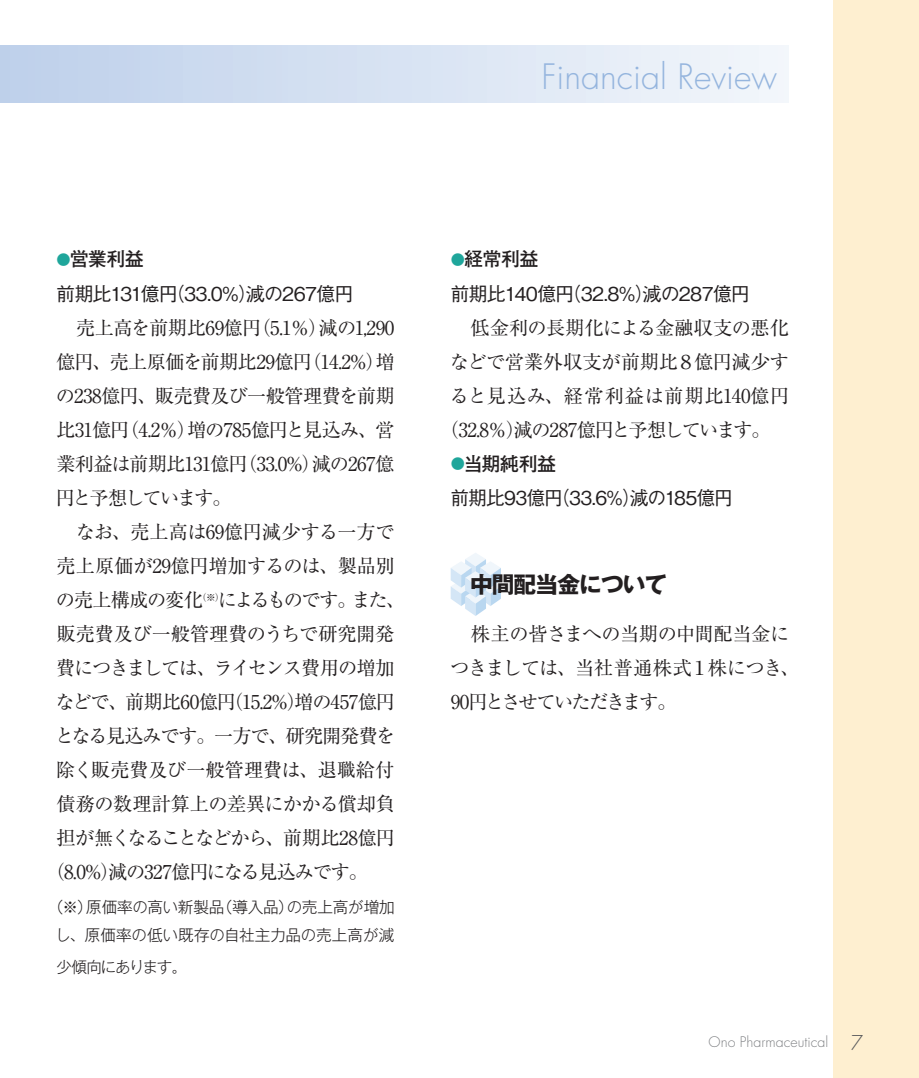
<style>
.page{position:relative;width:919px;height:1078px;background:#fff}
.page>*{position:absolute;margin:0;border:0;box-sizing:border-box;transform-origin:0 0}
.t1{font:300 34px "Futura";color:#95b5de}
.t2{font:22.6px "Gothic MB101 Pro Bold 90 pv RKSJ H";letter-spacing:-.04em;color:#231f20}
.t3{font:19.2px/34px "Ryumin Pro Regular 90 pv RKSJ H";letter-spacing:-.035em;color:#231f20}
.t4{font:19.2px "Gothic BBB Pro Medium 90 pv RKSJ H";letter-spacing:-.05em;color:#231f20}
.t5{font:19.2px "Ryumin Pro Regular 90 pv RKSJ H";letter-spacing:-.055em;color:#231f20}
.t6{font:19.2px "Ryumin Pro Regular 90 pv RKSJ H";letter-spacing:-.01em;color:#231f20}
.t7{font:19.2px "Ryumin Pro Regular 90 pv RKSJ H";letter-spacing:-.005em;color:#231f20}
.t8{font:19.2px "Ryumin Pro Regular 90 pv RKSJ H";letter-spacing:-.075em;color:#231f20}
.t9{font:19.2px "Ryumin Pro Regular 90 pv RKSJ H";letter-spacing:-.065em;color:#231f20}
.t10{font:19.2px "Ryumin Pro Regular 90 pv RKSJ H";letter-spacing:-.06em;color:#231f20}
.t11{font:19.2px "Ryumin Pro Regular 90 pv RKSJ H";letter-spacing:.035em;color:#231f20}
.t12{font:19.2px "Ryumin Pro Regular 90 pv RKSJ H";color:#231f20}
.t13{font:19.2px "Ryumin Pro Regular 90 pv RKSJ H";letter-spacing:-.015em;color:#231f20}
.t14{font:19.2px "Futo Go B101 Pro Bold 90 pv RKSJ H";letter-spacing:-.04em;color:#231f20}
.t15{font:19.2px "Ryumin Pro Regular 90 pv RKSJ H";letter-spacing:-.105em;color:#231f20}
.t16{font:15.6px/28.4px "Gothic MB101 Pro Light 90 pv RKSJ H";letter-spacing:-.015em;color:#231f20;text-align:center}
.t17{font:15.6px "Gothic MB101 Pro Light 90 pv RKSJ H";letter-spacing:-.075em;color:#231f20}
.t18{font:300 14.2px "Futura";color:#808285}
.s1{font-size:14.2px;color:#1fa69b}
.s2{font-size:19.8px;color:#57585a}
</style>
<div class="page">
<div style="left:833px;top:0;width:85px;height:1077px;background:#feefd0"></div>
<div style="left:0;top:45px;width:788px;height:57px;background:linear-gradient(to right,#bdd0ea,#f3f6fb)"></div>
<svg style="left:450px;top:553px;width:51px;height:63px"></svg>
<h1 class="t1" style="left:541px;top:61px;width:237px">Financial Review</h1>
<p class="t14" style="left:56px;top:252px;width:89px"><span class="s1">●</span>営業利益</p>
<p class="t4" style="left:56px;top:286px;width:299px">前期比131億円（33.0%）減の267億円</p>
<p class="t3" style="left:57px;top:313px;width:339px">　売上高を前期比69億円（5.1％）減の1,290</p>
<p class="t3" style="left:57px;top:347px;width:340px">億円、売上原価を前期比29億円（14.2%）増</p>
<p class="t3" style="left:56px;top:381px;width:340px">の238億円、販売費及び一般管理費を前期</p>
<p class="t3" style="left:56px;top:415px;width:340px">比31億円（4.2％）増の785億円と見込み、営</p>
<p class="t3" style="left:56px;top:449px;width:340px">業利益は前期比131億円（33.0%）減の267億</p>
<p class="t15" style="left:56px;top:490px;width:177px">円と予想しています。</p>
<p class="t6" style="left:57px;top:524px;width:339px">　なお、売上高は69億円減少する一方で</p>
<p class="t7" style="left:56px;top:558px;width:340px">売上原価が29億円増加するのは、製品別</p>
<p class="t9" style="left:56px;top:592px;width:351px">の売上構成の変化<sup>（※）</sup>によるものです。また、</p>
<p class="t6" style="left:56px;top:626px;width:339px">販売費及び一般管理費のうちで研究開発</p>
<p class="t10" style="left:56px;top:660px;width:340px">費につきましては、ライセンス費用の増加</p>
<p class="t3" style="left:56px;top:687px;width:341px">などで、前期比60億円（15.2%）増の457億円</p>
<p class="t5" style="left:55px;top:728px;width:342px">となる見込みです。一方で、研究開発費を</p>
<p class="t12" style="left:56px;top:762px;width:340px">除く販売費及び一般管理費は、退職給付</p>
<p class="t3" style="left:56px;top:789px;width:340px">債務の数理計算上の差異にかかる償却負</p>
<p class="t3" style="left:56px;top:823px;width:340px">担が無くなることなどから、前期比28億円</p>
<p class="t5" style="left:46px;top:864px;width:324px">（8.0%）減の327億円になる見込みです。</p>
<p class="t16" style="left:48px;top:894px;width:348px">（※）原価率の高い新製品（導入品）の売上高が増加し、原価率の低い既存の自社主力品の売上高が減</p>
<p class="t17" style="left:56px;top:960px;width:132px">少傾向にあります。</p>
<p class="t14" style="left:450px;top:252px;width:89px"><span class="s1">●</span>経常利益</p>
<p class="t4" style="left:450px;top:286px;width:301px">前期比140億円（32.8%）減の287億円</p>
<p class="t13" style="left:451px;top:320px;width:339px">　低金利の長期化による金融収支の悪化</p>
<p class="t7" style="left:450px;top:354px;width:340px">などで営業外収支が前期比８億円減少す</p>
<p class="t11" style="left:450px;top:388px;width:341px">ると見込み、経常利益は前期比140億円</p>
<p class="t8" style="left:440px;top:422px;width:332px">（32.8％）減の287億円と予想しています。</p>
<p class="t14" style="left:450px;top:456px;width:107px"><span class="s1">●</span>当期純利益</p>
<p class="t4" style="left:450px;top:490px;width:284px">前期比93億円（33.6%）減の185億円</p>
<p class="t2" style="left:470px;top:576px;width:198px">中間配当金について</p>
<p class="t3" style="left:450px;top:619px;width:351px">　株主の皆さまへの当期の中間配当金につきましては、当社普通株式１株につき、<br>90円とさせていただきます。</p>
<p class="t18" style="left:708px;top:1035px;width:156px">Ono Pharmaceutical <span class="s2">7</span></p>
</div>
